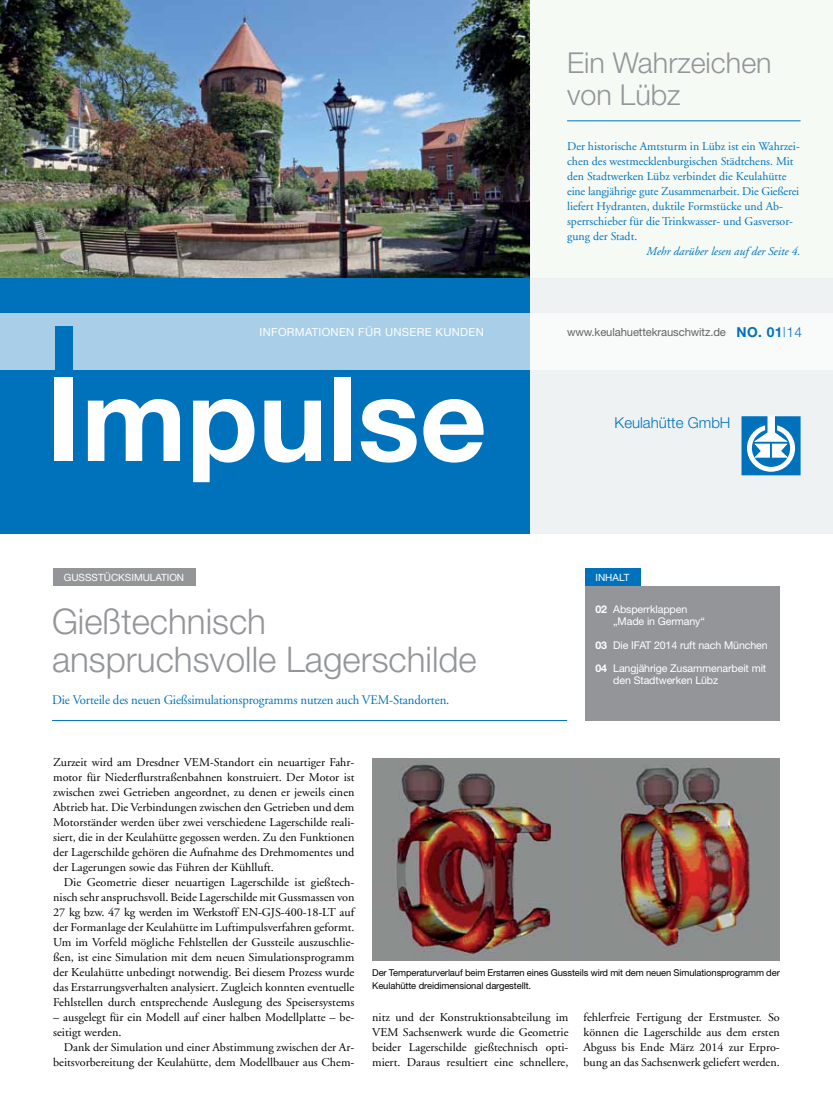
<style>
.page{position:relative;width:833px;height:1117px;background:#fff}
.page>*{position:absolute;margin:0;border:0;box-sizing:border-box;transform-origin:0 0}
.t1{font:700 116.62px "Helvetica Neue";color:#fff}
.t2{font:300 35.38px/37.5px "Helvetica Neue";color:#939598}
.t3{font:300 28.75px/31.2px "Helvetica Neue";color:#939598}
.t4{font:300 15px "Helvetica Neue";color:#0072bc}
.t5{font:13.12px "Adobe Garamond";letter-spacing:-.01em;color:#0072bc}
.t6{font:11.88px/15px "Adobe Garamond";color:#000;text-align:justify}
.t7{font:11.88px/15px "Adobe Garamond";color:#0072bc}
.t8{font:italic 11.88px "Adobe Garamond";color:#0072bc}
.t9{font:11.25px "Helvetica Neue";letter-spacing:-.01em;color:#636466}
.t10{font:11.25px "Helvetica Neue";letter-spacing:.03em;color:#fff}
.t11{font:10.62px/11.9px "Helvetica Neue";letter-spacing:-.01em;color:#fff}
.t12{font:10px "Helvetica Neue";color:#fff}
.t13{font:9.38px/13.1px "Helvetica Neue";letter-spacing:-.01em;color:#000}
.s1{font-weight:700;font-size:13.75px;color:#0072bc}
.s2{font-weight:300;font-size:13.75px;color:#0072bc}
.s3{font-weight:700}
</style>
<div class="page">
<img style="left:0;top:0;width:530px;height:278px">
<div style="left:530px;top:0;width:303px;height:279px;background:#f5faf5"></div>
<div style="left:0;top:278px;width:530px;height:255px;background:#0072bc"></div>
<div style="left:530px;top:278px;width:303px;height:255px;background:#eff2f3"></div>
<div style="left:0;top:313px;width:530px;height:56px;background:#a8cee8"></div>
<div style="left:55px;top:326px;width:18px;height:43px;background:#0072bc"></div>
<hr style="left:567px;top:120px;width:233px;height:1px;background:#0072bc">
<div style="left:741px;top:416px;width:59px;height:59px;background:#0072bc"></div>
<div style="left:768px;top:416px;width:6px;height:23px;background:#fff"></div>
<svg style="left:747px;top:425px;width:48px;height:46px"></svg>
<div style="left:585px;top:585px;width:195px;height:135px;background:#939598"></div>
<div style="left:585px;top:567px;width:56px;height:18px;background:#0072bc"></div>
<div style="left:53px;top:567px;width:143px;height:18px;background:#939598"></div>
<hr style="left:52px;top:720px;width:515px;height:1px;background:#0072bc">
<img style="left:372px;top:758px;width:204px;height:202px">
<img style="left:578px;top:758px;width:202px;height:202px">
<h3 class="t3" style="left:567px;top:47px;width:206px">Ein Wahrzeichen von Lübz</h3>
<p class="t7" style="left:567px;top:139px;width:234px">Der historische Amtsturm in Lübz ist ein Wahrzei&shy;chen des westmecklenburgischen Städtchens. Mit den Stadtwerken Lübz verbindet die Keulahütte eine langjährige gute Zusammenarbeit. Die Gießerei liefert Hydranten, duktile Formstücke und Ab&shy;sperrschieber für die Trinkwasser- und Gasversor&shy;gung der Stadt.</p>
<p class="t8" style="left:646px;top:245px;width:155px">Mehr darüber lesen auf der Seite 4.</p>
<p class="t10" style="left:259px;top:325px;width:226px">INFORMATIONEN FÜR UNSERE KUNDEN</p>
<p class="t9" style="left:567px;top:325px;width:236px">www.keulahuettekrauschwitz.de <span class="s1">NO. 01</span><span class="s2">|14</span></p>
<h1 class="t1" style="left:47px;top:347px;width:442px">Impulse</h1>
<p class="t12" style="left:64px;top:571px;width:122px">GUSSSTÜCKSIMULATION</p>
<h2 class="t2" style="left:52px;top:602px;width:426px">Gießtechnisch anspruchsvolle Lagerschilde</h2>
<p class="t5" style="left:52px;top:693px;width:399px">Die Vorteile des neuen Gießsimulationsprogramms nutzen auch VEM-Standorten.</p>
<p class="t4" style="left:614px;top:413px;width:117px">Keulahütte GmbH</p>
<p class="t12" style="left:595px;top:571px;width:35px">INHALT</p>
<p class="t11" style="left:613px;top:603px;width:93px;text-indent:-18px"><span class="s3">02</span> Absperrklappen „Made in Germany“</p>
<p class="t11" style="left:595px;top:638px;width:174px"><span class="s3">03</span> Die IFAT 2014 ruft nach München</p>
<p class="t11" style="left:613px;top:662px;width:154px;text-indent:-18px"><span class="s3">04</span> Langjährige Zusammenarbeit mit den Stadtwerken Lübz</p>
<p class="t6" style="left:53px;top:754px;width:303px">Zurzeit wird am Dresdner VEM-Standort ein neuartiger Fahr&shy;motor für Niederflurstraßenbahnen konstruiert. Der Motor ist zwischen zwei Getrieben angeordnet, zu denen er jeweils einen Abtrieb hat. Die Verbindungen zwischen den Getrieben und dem Motorständer werden über zwei verschiedene Lagerschilde reali&shy;siert, die in der Keulahütte gegossen werden. Zu den Funktionen der Lagerschilde gehören die Aufnahme des Drehmomentes und der Lagerungen sowie das Führen der Kühlluft.</p>
<p class="t6" style="left:53px;top:874px;width:303px;text-indent:11px">Die Geometrie dieser neuartigen Lagerschilde ist gießtech&shy;nisch sehr anspruchsvoll. Beide Lagerschilde mit Gussmassen von 27 kg bzw. 47 kg werden im Werkstoff EN-GJS-400-18-LT auf der Formanlage der Keulahütte im Luftimpulsverfahren geformt.<br>Um im Vorfeld mögliche Fehlstellen der Gussteile auszuschlie&shy;ßen, ist eine Simulation mit dem neuen Simulationsprogramm der Keulahütte unbedingt notwendig. Bei diesem Prozess wurde das Erstarrungsverhalten analysiert. Zugleich konnten eventuelle Fehlstellen durch entsprechende Auslegung des Speisersystems</p>
<p class="t6" style="left:53px;top:1009px;width:303px">– ausgelegt für ein Modell auf einer halben Modellplatte – be&shy;seitigt werden.</p>
<p class="t6" style="left:53px;top:1039px;width:303px;text-align:right">Dank der Simulation und einer Abstimmung zwischen der Ar&shy;beitsvorbereitung der Keulahütte, dem Modellbauer aus Chem-</p>
<p class="t13" style="left:372px;top:965px;width:409px">Der Temperaturverlauf beim Erstarren eines Gussteils wird mit dem neuen Simulationsprogramm der<br>Keulahütte dreidimensional dargestellt.</p>
<p class="t6" style="left:372px;top:1009px;width:198px">nitz und der Konstruktionsabteilung im VEM Sachsenwerk wurde die Geometrie beider Lagerschilde gießtechnisch opti&shy;miert. Daraus resultiert eine schnellere,</p>
<p class="t6" style="left:583px;top:1009px;width:198px">fehlerfreie Fertigung der Erstmuster. So können die Lagerschilde aus dem ersten Abguss bis Ende März 2014 zur Erpro&shy;bung an das Sachsenwerk geliefert werden.</p>
</div>
